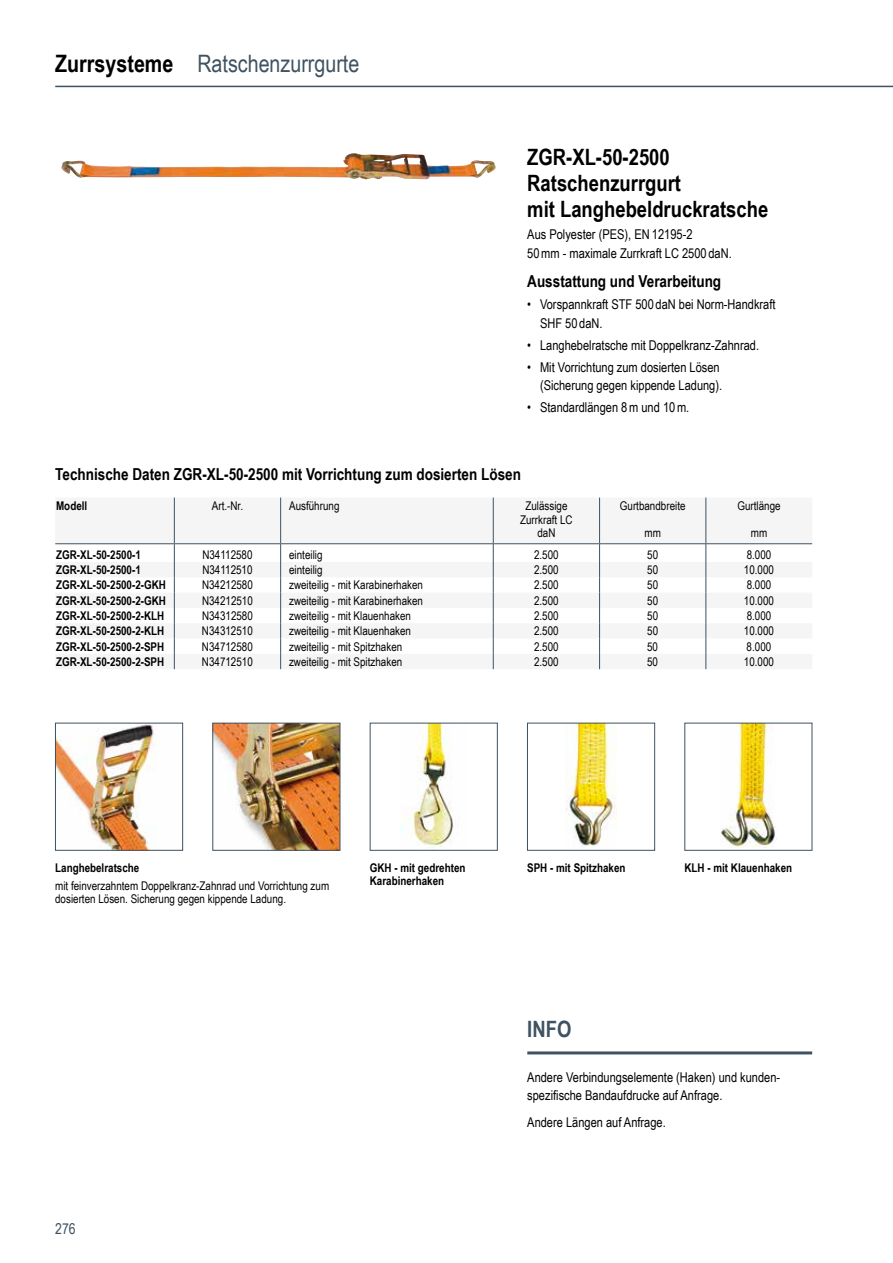
<style>
.page{position:relative;width:893px;height:1263px;background:#fff}
.page>*{position:absolute;margin:0;border:0;box-sizing:border-box;transform-origin:0 0}
.t1{font:24px "Arial Narrow";color:#3e5261}
.t2{font:700 22.5px/26.1px "Arial Narrow";color:#000}
.t3{font:700 22.5px "Arial Narrow";color:#3e5261}
.t4{font:700 16.5px "Arial Narrow";color:#000}
.t5{font:15px "Arial Narrow";color:#3e5261}
.t6{font:13.5px/18.6px "Arial Narrow";color:#000}
.t7{font:12px/13.5px "Arial Narrow";color:#000;text-align:center}
.t8{font:700 12px/13.5px "Arial Narrow";color:#000}
.s1{font-weight:700;color:#000}
</style>
<div class="page">
<img style="left:61px;top:153px;width:435px;height:26px">
<img style="left:55px;top:723px;width:128px;height:128px">
<img style="left:212px;top:723px;width:128px;height:128px">
<svg style="left:370px;top:723px;width:128px;height:128px"></svg>
<svg style="left:527px;top:723px;width:128px;height:128px"></svg>
<svg style="left:684px;top:723px;width:128px;height:128px"></svg>
<hr style="left:55px;top:86px;width:838px;height:1px;background:#3e5261">
<hr style="left:527px;top:1051px;width:285px;height:3px;background:#3e5261">
<svg style="left:55px;top:497px;width:757px;height:172px"></svg>
<h1 class="t1" style="left:55px;top:46px;width:306px"><span class="s1">Zurrsysteme</span> Ratschenzurrgurte</h1>
<h2 class="t2" style="left:527px;top:143px;width:242px">ZGR-XL-50-2500<br>Ratschenzurrgurt<br>mit Langhebeldruckratsche</h2>
<p class="t6" style="left:527px;top:224px;width:206px">Aus Polyester (PES), EN 12195-2<br>50mm - maximale Zurrkraft LC 2500 daN.</p>
<h3 class="t4" style="left:527px;top:269px;width:195px">Ausstattung und Verarbeitung</h3>
<p class="t6" style="left:540px;top:295px;width:237px;text-indent:-13px">• Vorspannkraft STF 500 daN bei Norm-Handkraft<br>SHF 50 daN.</p>
<p class="t6" style="left:527px;top:335px;width:233px">• Langhebelratsche mit Doppelkranz-Zahnrad.</p>
<p class="t6" style="left:527px;top:357px;width:196px;text-align:right">• Mit Vorrichtung zum dosierten Lösen (Sicherung gegen kippende Ladung).</p>
<p class="t6" style="left:527px;top:398px;width:163px">• Standardlängen 8m und 10m.</p>
<h3 class="t4" style="left:55px;top:461px;width:467px">Technische Daten ZGR-XL-50-2500 mit Vorrichtung zum dosierten Lösen</h3>
<p class="t8" style="left:56px;top:499px;width:33px">Modell</p>
<p class="t7" style="left:212px;top:499px;width:33px">Art.-Nr.</p>
<p class="t7" style="left:289px;top:499px;width:52px">Ausführung</p>
<p class="t7" style="left:520px;top:499px;width:54px">Zulässige<br>Zurrkraft LC daN</p>
<p class="t7" style="left:620px;top:499px;width:67px">Gurtbandbreite</p>
<p class="t7" style="left:644px;top:526px;width:18px">mm</p>
<p class="t7" style="left:737px;top:499px;width:45px">Gurtlänge</p>
<p class="t7" style="left:751px;top:526px;width:18px">mm</p>
<p class="t8" style="left:56px;top:547px;width:86px">ZGR-XL-50-2500-1</p>
<p class="t7" style="left:202px;top:547px;width:52px">N34112580</p>
<p class="t7" style="left:289px;top:547px;width:35px">einteilig</p>
<p class="t7" style="left:534px;top:547px;width:26px">2.500</p>
<p class="t7" style="left:647px;top:547px;width:12px">50</p>
<p class="t7" style="left:747px;top:547px;width:26px">8.000</p>
<p class="t8" style="left:56px;top:562px;width:86px">ZGR-XL-50-2500-1</p>
<p class="t7" style="left:202px;top:562px;width:52px">N34112510</p>
<p class="t7" style="left:289px;top:562px;width:35px">einteilig</p>
<p class="t7" style="left:534px;top:562px;width:26px">2.500</p>
<p class="t7" style="left:647px;top:562px;width:12px">50</p>
<p class="t7" style="left:744px;top:562px;width:32px">10.000</p>
<p class="t8" style="left:56px;top:578px;width:111px">ZGR-XL-50-2500-2-GKH</p>
<p class="t7" style="left:202px;top:578px;width:52px">N34212580</p>
<p class="t7" style="left:289px;top:578px;width:135px">zweiteilig - mit Karabinerhaken</p>
<p class="t7" style="left:534px;top:578px;width:26px">2.500</p>
<p class="t7" style="left:647px;top:578px;width:12px">50</p>
<p class="t7" style="left:747px;top:578px;width:26px">8.000</p>
<p class="t8" style="left:56px;top:593px;width:111px">ZGR-XL-50-2500-2-GKH</p>
<p class="t7" style="left:202px;top:593px;width:52px">N34212510</p>
<p class="t7" style="left:289px;top:593px;width:135px">zweiteilig - mit Karabinerhaken</p>
<p class="t7" style="left:534px;top:593px;width:26px">2.500</p>
<p class="t7" style="left:647px;top:593px;width:12px">50</p>
<p class="t7" style="left:744px;top:593px;width:32px">10.000</p>
<p class="t8" style="left:56px;top:608px;width:110px">ZGR-XL-50-2500-2-KLH</p>
<p class="t7" style="left:202px;top:608px;width:52px">N34312580</p>
<p class="t7" style="left:289px;top:608px;width:123px">zweiteilig - mit Klauenhaken</p>
<p class="t7" style="left:534px;top:608px;width:26px">2.500</p>
<p class="t7" style="left:647px;top:608px;width:12px">50</p>
<p class="t7" style="left:747px;top:608px;width:26px">8.000</p>
<p class="t8" style="left:56px;top:624px;width:110px">ZGR-XL-50-2500-2-KLH</p>
<p class="t7" style="left:202px;top:624px;width:52px">N34312510</p>
<p class="t7" style="left:289px;top:624px;width:123px">zweiteilig - mit Klauenhaken</p>
<p class="t7" style="left:534px;top:624px;width:26px">2.500</p>
<p class="t7" style="left:647px;top:624px;width:12px">50</p>
<p class="t7" style="left:744px;top:624px;width:32px">10.000</p>
<p class="t8" style="left:56px;top:639px;width:110px">ZGR-XL-50-2500-2-SPH</p>
<p class="t7" style="left:202px;top:639px;width:52px">N34712580</p>
<p class="t7" style="left:289px;top:639px;width:115px">zweiteilig - mit Spitzhaken</p>
<p class="t7" style="left:534px;top:639px;width:26px">2.500</p>
<p class="t7" style="left:647px;top:639px;width:12px">50</p>
<p class="t7" style="left:747px;top:639px;width:26px">8.000</p>
<p class="t8" style="left:56px;top:654px;width:110px">ZGR-XL-50-2500-2-SPH</p>
<p class="t7" style="left:202px;top:654px;width:52px">N34712510</p>
<p class="t7" style="left:289px;top:654px;width:115px">zweiteilig - mit Spitzhaken</p>
<p class="t7" style="left:534px;top:654px;width:26px">2.500</p>
<p class="t7" style="left:647px;top:654px;width:12px">50</p>
<p class="t7" style="left:744px;top:654px;width:32px">10.000</p>
<p class="t8" style="left:55px;top:860px;width:86px">Langhebelratsche</p>
<p class="t7" style="left:55px;top:878px;width:276px;text-align:left">mit feinverzahntem Doppelkranz-Zahnrad und Vorrichtung zum dosierten Lösen. Sicherung gegen kippende Ladung.</p>
<p class="t8" style="left:370px;top:860px;width:97px">GKH - mit gedrehten<br>Karabinerhaken</p>
<p class="t8" style="left:527px;top:860px;width:100px">SPH - mit Spitzhaken</p>
<p class="t8" style="left:684px;top:860px;width:109px">KLH - mit Klauenhaken</p>
<p class="t5" style="left:55px;top:1218px;width:22px">276</p>
<h2 class="t3" style="left:527px;top:1012px;width:46px">INFO</h2>
<p class="t6" style="left:527px;top:1067px;width:254px">Andere Verbindungselemente (Haken) und kunden&shy;spezifische Bandaufdrucke auf Anfrage.</p>
<p class="t6" style="left:527px;top:1113px;width:140px">Andere Längen auf Anfrage.</p>
</div>
